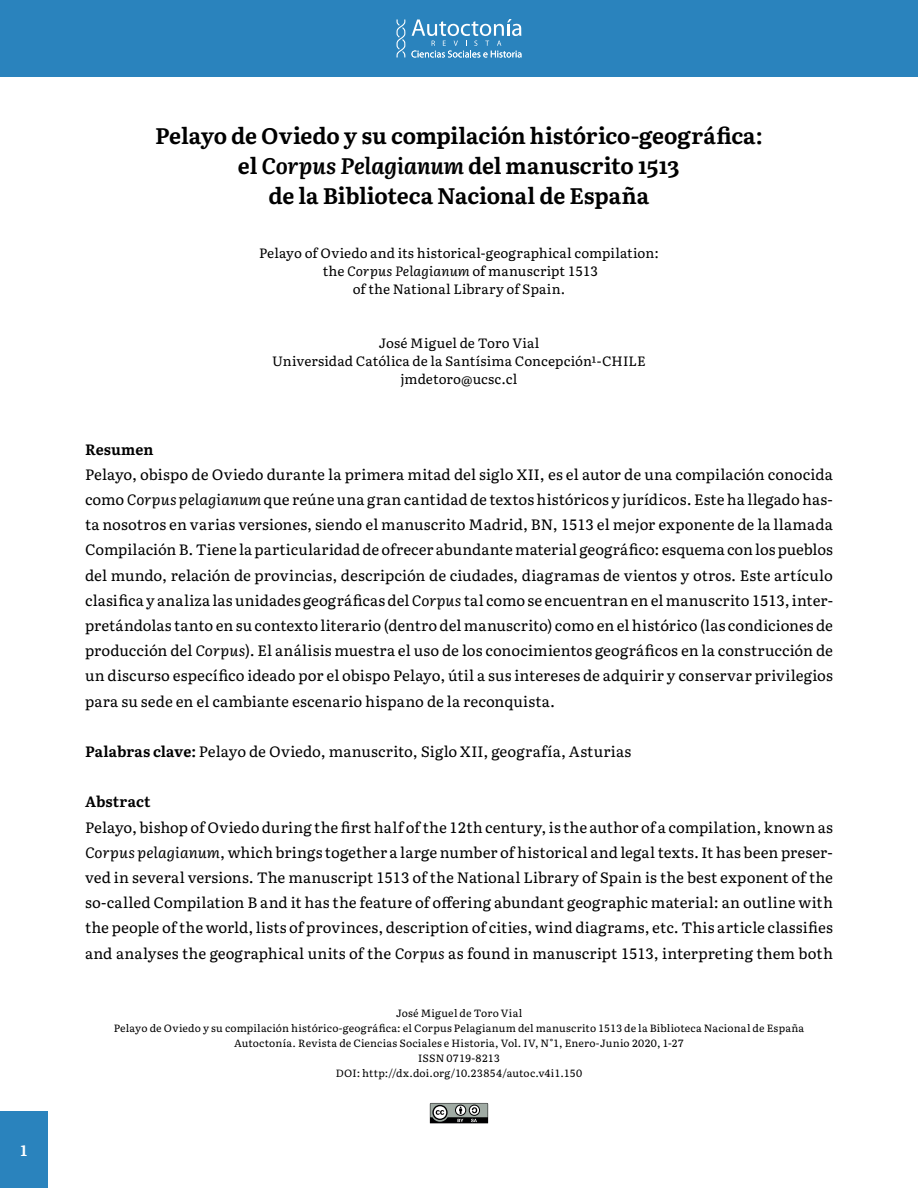
<style>
.page{position:relative;width:918px;height:1188px;background:#fff}
.page>*{position:absolute;margin:0;border:0;box-sizing:border-box;transform-origin:0 0}
.Título{font:700 22.5px "Literata";letter-spacing:-.005em;color:#000}
.Resumen_-_Abstract{font:15px/25.2px "Literata";letter-spacing:.01em;color:#000;text-align:justify}
.Resumen_-_Abstract-2{font:700 15px "Literata";letter-spacing:.005em;color:#000}
.Número_Página{font:700 15px "Literata";color:#fff}
.Título_en_inglés{font:13.5px "Literata";letter-spacing:.01em;color:#000}
.Autores_parte_superi{font:13.5px "Literata";letter-spacing:.01em;color:#000}
.Créditos_parte_infer{font:10.5px "Literata";letter-spacing:.02em;color:#000}
.s1{font-style:italic}
.s2{font-weight:700}
</style>
<div class="page">
<div style="left:0;top:1111px;width:48px;height:77px;background:#2a83bd"></div>
<div style="left:0;top:0;width:918px;height:77px;background:#2a83bd"></div>
<svg style="left:396px;top:19px;width:126px;height:39px"></svg>
<svg style="left:430px;top:1103px;width:58px;height:20px"></svg>
<p class="Número_Página" style="left:20px;top:1138px;width:10px">1</p>
<p class="Título" style="left:155px;top:118px;width:609px">Pelayo de Oviedo y su compilación histórico-geográfica:</p>
<p class="Título" style="left:238px;top:148px;width:444px">el <span class="s1">Corpus Pelagianum</span> del manuscrito 1513</p>
<p class="Título" style="left:269px;top:178px;width:382px">de la Biblioteca Nacional de España</p>
<p class="Título_en_inglés" style="left:259px;top:243px;width:401px">Pelayo of Oviedo and its historical-geographical compilation:</p>
<p class="Título_en_inglés" style="left:323px;top:261px;width:277px">the <span class="s1">Corpus Pelagianum</span> of manuscript 1513</p>
<p class="Título_en_inglés" style="left:353px;top:279px;width:214px">of the National Library of Spain.</p>
<p class="Autores_parte_superi" style="left:379px;top:333px;width:162px">José Miguel de Toro Vial</p>
<p class="Autores_parte_superi" style="left:272px;top:351px;width:375px">Universidad Católica de la Santísima Concepción1-CHILE</p>
<p class="Autores_parte_superi" style="left:401px;top:369px;width:118px">jmdetoro@ucsc.cl</p>
<p class="Resumen_-_Abstract-2" style="left:85px;top:437px;width:70px">Resumen</p>
<p class="Resumen_-_Abstract" style="left:85px;top:461px;width:749px">Pelayo, obispo de Oviedo durante la primera mitad del siglo XII, es el autor de una compilación conocida como <span class="s1">Corpus pelagianum</span> que reúne una gran cantidad de textos históricos y jurídicos. Este ha llegado has&shy;ta nosotros en varias versiones, siendo el manuscrito Madrid, BN, 1513 el mejor exponente de la llamada Compilación B. Tiene la particularidad de ofrecer abundante material geográfico: esquema con los pueblos del mundo, relación de provincias, descripción de ciudades, diagramas de vientos y otros. Este artículo clasifica y analiza las unidades geográficas del <span class="s1">Corpus</span> tal como se encuentran en el manuscrito 1513, inter&shy;pretándolas tanto en su contexto literario (dentro del manuscrito) como en el histórico (las condiciones de producción del <span class="s1">Corpus</span>). El análisis muestra el uso de los conocimientos geográficos en la construcción de un discurso específico ideado por el obispo Pelayo, útil a sus intereses de adquirir y conservar privilegios para su sede en el cambiante escenario hispano de la reconquista.</p>
<p class="Resumen_-_Abstract" style="left:85px;top:738px;width:548px"><span class="s2">Palabras clave:</span> Pelayo de Oviedo, manuscrito, Siglo XII, geografía, Asturias</p>
<p class="Resumen_-_Abstract-2" style="left:85px;top:790px;width:67px">Abstract</p>
<p class="Resumen_-_Abstract" style="left:85px;top:813px;width:749px">Pelayo, bishop of Oviedo during the first half of the 12th century, is the author of a compilation, known as <span class="s1">Corpus pelagianum</span>, which brings together a large number of historical and legal texts. It has been preser&shy;ved in several versions. The manuscript 1513 of the National Library of Spain is the best exponent of the so-called Compilation B and it has the feature of offering abundant geographic material: an outline with the people of the world, lists of provinces, description of cities, wind diagrams, etc. This article classifies and analyses the geographical units of the <span class="s1">Corpus</span> as found in manuscript 1513, interpreting them both</p>
<p class="Créditos_parte_infer" style="left:396px;top:1005px;width:128px">José Miguel de Toro Vial</p>
<p class="Créditos_parte_infer" style="left:114px;top:1020px;width:692px">Pelayo de Oviedo y su compilación histórico-geográfica: el Corpus Pelagianum del manuscrito 1513 de la Biblioteca Nacional de España</p>
<p class="Créditos_parte_infer" style="left:234px;top:1035px;width:451px">Autoctonía. Revista de Ciencias Sociales e Historia, Vol. IV, N°1, Enero-Junio 2020, 1-27</p>
<p class="Créditos_parte_infer" style="left:418px;top:1050px;width:83px">ISSN 0719-8213</p>
<p class="Créditos_parte_infer" style="left:336px;top:1065px;width:248px">DOI: http://dx.doi.org/10.23854/autoc.v4i1.150</p>
</div>
